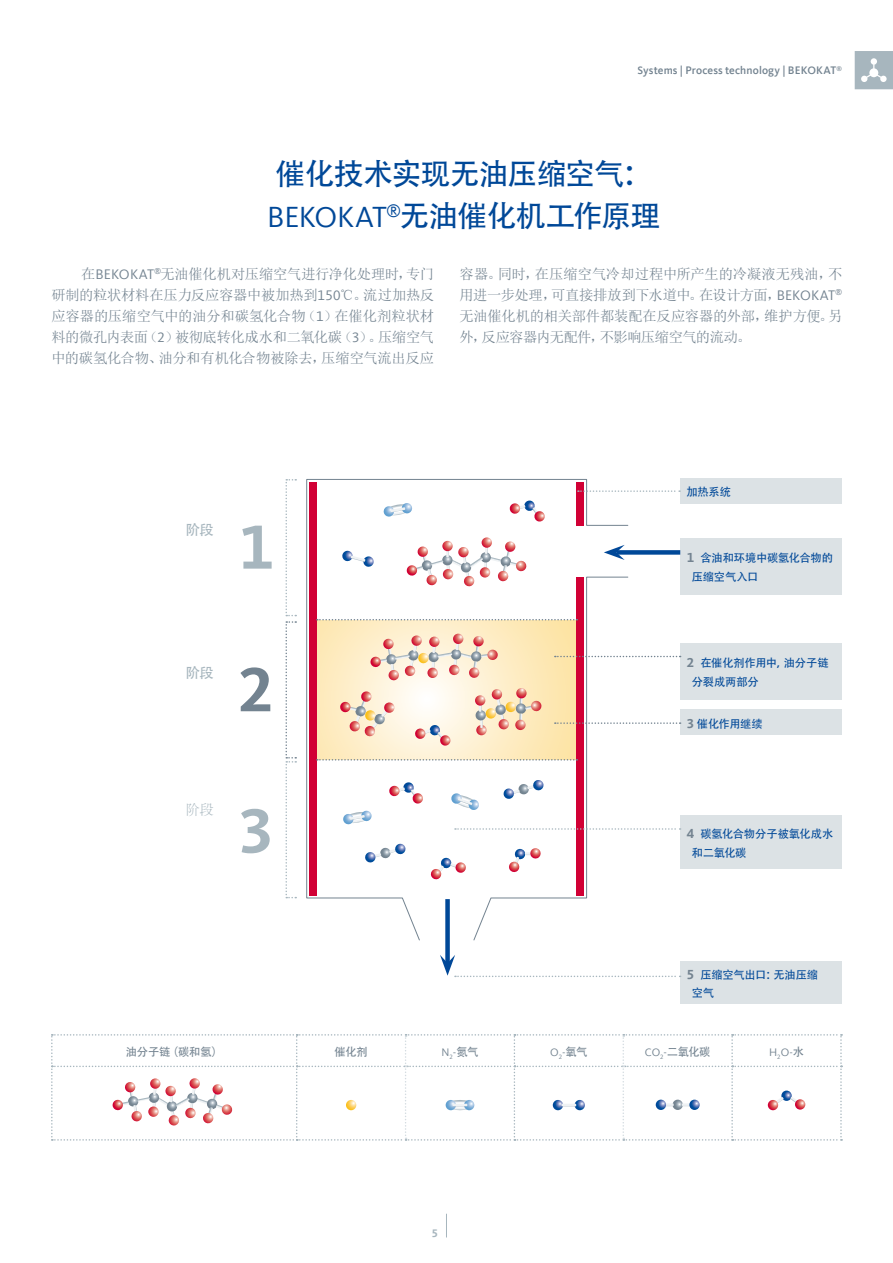
<style>
.page{position:relative;width:893px;height:1263px;background:#fff}
.page>*{position:absolute;margin:0;border:0;box-sizing:border-box;transform-origin:0 0}
.t1{font:700 64.65px "Kievit Offc Pro";color:#a7b6be}
.t2{font:700 64.65px "Kievit Offc Pro";color:#738390}
.t3{font:30px/42px "Adobe Heiti Std";letter-spacing:-.035em;color:#004898}
.t4{font:14.25px/21px "Sim Sun";letter-spacing:-.02em;color:#738390;text-align:justify}
.t5{font:14.25px "Adobe Heiti Std";color:#a7b6be}
.t6{font:300 14.25px "Adobe Song Std";color:#a7b6be}
.t7{font:11.25px/18.5px "Adobe Heiti Std";letter-spacing:-.015em;color:#004898}
.t8{font:500 11.25px "Kievit Offc Pro";letter-spacing:.01em;color:#738390}
.t9{font:11.25px "Adobe Heiti Std";letter-spacing:-.01em;color:#738390}
.t10{font:11.25px "Kievit Offc Pro";color:#738390}
.t11{font:700 11.25px "Kievit Offc Pro";color:#a7b6be}
.s1{font-family:"Kievit Offc Pro"}
.s2{font-family:"Kievit Offc Pro";font-weight:700;font-size:13.5px;color:#738390}
.s3{font-family:"Adobe Heiti Std"}
</style>
<div class="page">
<svg style="left:855px;top:51px;width:38px;height:38px"></svg>
<svg style="left:446px;top:1214px;width:1px;height:23px"></svg>
<svg style="left:306px;top:479px;width:323px;height:462px"></svg>
<div style="left:309px;top:482px;width:8px;height:413px;background:#d10035"></div>
<div style="left:576px;top:577px;width:8px;height:318px;background:#d10035"></div>
<div style="left:576px;top:482px;width:8px;height:44px;background:#d10035"></div>
<svg style="left:317px;top:619px;width:260px;height:1px"></svg>
<svg style="left:317px;top:759px;width:260px;height:1px"></svg>
<svg style="left:285px;top:479px;width:11px;height:419px"></svg>
<div style="left:616px;top:550px;width:64px;height:5px;background:#004898"></div>
<svg style="left:604px;top:545px;width:21px;height:15px"></svg>
<div style="left:445px;top:899px;width:5px;height:64px;background:#004898"></div>
<div style="left:680px;top:478px;width:162px;height:26px;background:#dce2e5"></div>
<svg style="left:578px;top:490px;width:102px;height:2px"></svg>
<div style="left:680px;top:643px;width:162px;height:56px;background:#dce2e5"></div>
<div style="left:680px;top:815px;width:162px;height:54px;background:#dce2e5"></div>
<div style="left:680px;top:710px;width:162px;height:25px;background:#dce2e5"></div>
<div style="left:680px;top:538px;width:162px;height:56px;background:#dce2e5"></div>
<div style="left:680px;top:962px;width:162px;height:42px;background:#dce2e5"></div>
<svg style="left:555px;top:656px;width:126px;height:1px"></svg>
<svg style="left:455px;top:828px;width:226px;height:2px"></svg>
<svg style="left:440px;top:955px;width:241px;height:22px"></svg>
<svg style="left:555px;top:722px;width:126px;height:2px"></svg>
<svg style="left:383px;top:503px;width:29px;height:14px"></svg>
<svg style="left:342px;top:551px;width:32px;height:16px"></svg>
<svg style="left:509px;top:500px;width:36px;height:22px"></svg>
<svg style="left:508px;top:848px;width:33px;height:25px"></svg>
<svg style="left:389px;top:782px;width:35px;height:22px"></svg>
<svg style="left:430px;top:858px;width:36px;height:22px"></svg>
<svg style="left:414px;top:725px;width:37px;height:21px"></svg>
<svg style="left:406px;top:537px;width:121px;height:50px"></svg>
<svg style="left:365px;top:844px;width:41px;height:19px"></svg>
<svg style="left:503px;top:780px;width:41px;height:19px"></svg>
<svg style="left:451px;top:793px;width:29px;height:18px"></svg>
<svg style="left:343px;top:811px;width:29px;height:14px"></svg>
<svg style="left:370px;top:634px;width:128px;height:47px;background:#efd4c2"></svg>
<svg style="left:340px;top:691px;width:55px;height:46px;background:#f0d1bc"></svg>
<svg style="left:475px;top:688px;width:67px;height:47px;background:#eecdb0"></svg>
<svg style="left:51px;top:1034px;width:791px;height:106px"></svg>
<p class="t8" style="left:637px;top:64px;width:206px">Systems | Process technology | BEKOKAT<sup>®</sup></p>
<h2 class="t3" style="left:267px;top:153px;width:395px">催化技术实现无油压缩空气：<br><span class="s1">BEKOKAT</span><sup>®</sup>无油催化机工作原理</h2>
<p class="t4" style="left:51px;top:263px;width:384px;text-indent:30px">在<span class="s1">BEKOKAT</span><sup>®</sup>无油催化机对压缩空气进行净化处理时，专门研制的粒状材料在压力反应容器中被加热到<span class="s1">150</span>℃。流过加热反应容器的压缩空气中的油分和碳氢化合物（<span class="s1">1</span>）在催化剂粒状材料的微孔内表面（<span class="s1">2</span>）被彻底转化成水和二氧化碳（<span class="s1">3</span>）。压缩空气中的碳氢化合物、油分和有机化合物被除去，压缩空气流出反应</p>
<p class="t4" style="left:460px;top:263px;width:384px">容器。同时，在压缩空气冷却过程中所产生的冷凝液无残油，不用进一步处理，可直接排放到下水道中。在设计方面，<span class="s1">BEKOKAT</span><sup>®</sup>无油催化机的相关部件都装配在反应容器的外部，维护方便。另外，反应容器内无配件，不影响压缩空气的流动。</p>
<p class="t5" style="left:186px;top:522px;width:30px">阶段</p>
<h1 class="t1" style="left:238px;top:508px;width:37px">1</h1>
<p class="t5" style="left:186px;top:664px;width:30px">阶段</p>
<h1 class="t2" style="left:238px;top:651px;width:37px">2</h1>
<p class="t6" style="left:186px;top:802px;width:29px">阶段</p>
<h1 class="t1" style="left:238px;top:792px;width:37px">3</h1>
<p class="t7" style="left:686px;top:482px;width:46px">加热系统</p>
<p class="t7" style="left:692px;top:549px;width:143px;text-indent:-5px"><span class="s2">1</span> 含油和环境中碳氢化合物的压缩空气入口</p>
<p class="t7" style="left:692px;top:654px;width:138px;text-indent:-5px"><span class="s2">2</span> 在催化剂作用中，油分子链分裂成两部分</p>
<p class="t7" style="left:687px;top:714px;width:77px"><span class="s2">3</span> 催化作用继续</p>
<p class="t7" style="left:692px;top:825px;width:143px;text-indent:-5px"><span class="s2">4</span> 碳氢化合物分子被氧化成水和二氧化碳</p>
<p class="t7" style="left:692px;top:966px;width:128px;text-indent:-5px"><span class="s2">5</span> 压缩空气出口：无油压缩空气</p>
<p class="t9" style="left:126px;top:1045px;width:99px">油分子链（碳和氢）</p>
<p class="t9" style="left:334px;top:1045px;width:35px">催化剂</p>
<p class="t10" style="left:442px;top:1045px;width:38px">N<sub>2</sub>-<span class="s3">氮气</span></p>
<p class="t10" style="left:550px;top:1045px;width:39px">O<sub>2</sub>-<span class="s3">氧气</span></p>
<p class="t9" style="left:645px;top:1045px;width:67px"><span class="s1">CO</span><sub>2</sub><span class="s1">-</span>二氧化碳</p>
<p class="t10" style="left:769px;top:1045px;width:37px">H<sub>2</sub>O-<span class="s3">水</span></p>
<p class="t11" style="left:432px;top:1227px;width:8px">5</p>
</div>
